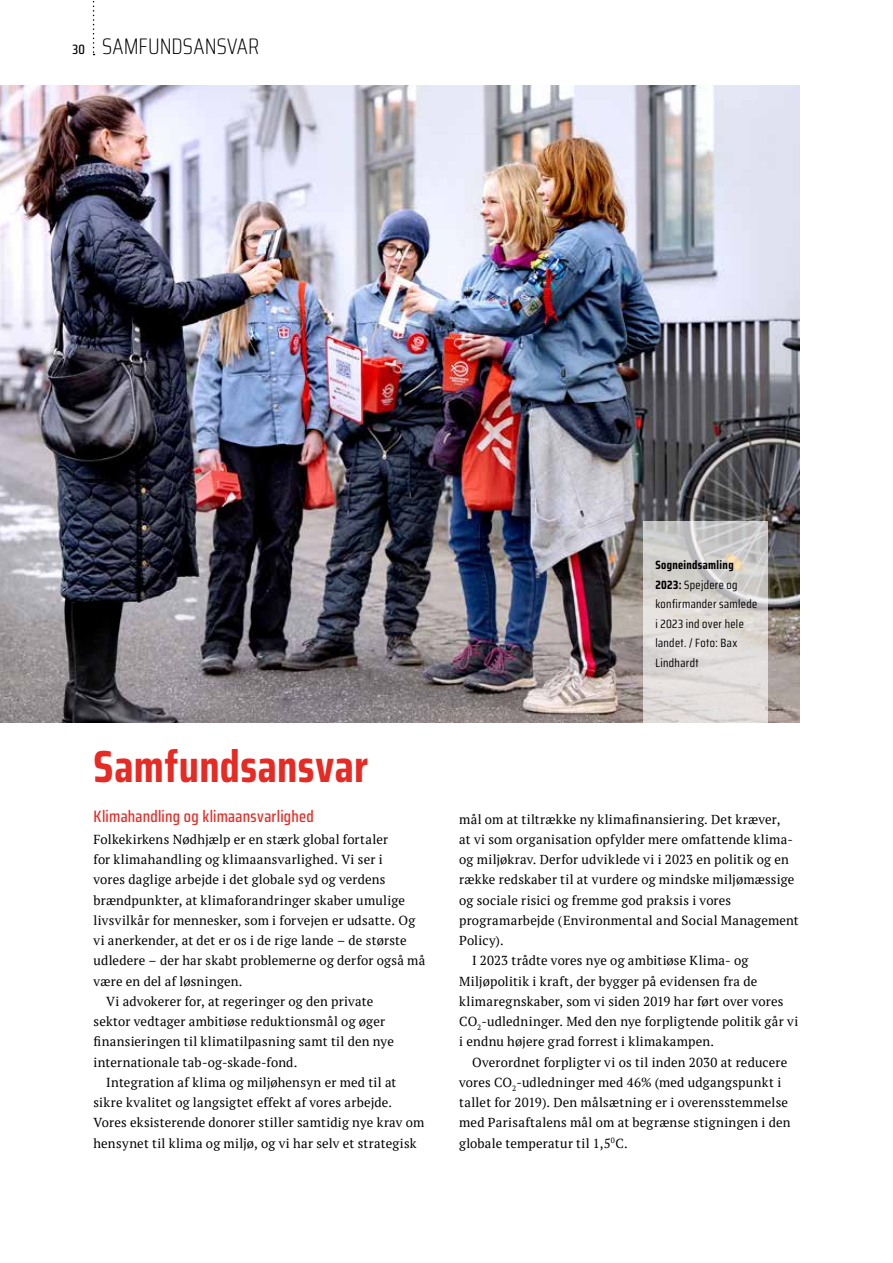
<style>
.page{position:relative;width:893px;height:1263px;background:#fff}
.page>*{position:absolute;margin:0;border:0;box-sizing:border-box;transform-origin:0 0}
.t1{font:700 45px "Saira Condensed";letter-spacing:.01em;color:#e62a24}
.t2{font:200 22.5px "Saira Condensed";letter-spacing:.01em;color:#000}
.t3{font:500 16.5px "Saira Condensed";letter-spacing:.015em;color:#e62a24}
.t4{font:13.05px "PT Serif";letter-spacing:.015em;color:#000}
.t5{font:12px/19.5px "Saira Condensed";letter-spacing:.03em;color:#000}
.s1{font-weight:500;font-size:13.5px}
.s2{font-weight:700}
</style>
<div class="page">
<svg style="left:93px;top:1px;width:2px;height:54px"></svg>
<img style="left:0;top:85px;width:799px;height:637px">
<svg style="left:643px;top:521px;width:125px;height:202px;background:#d8d5d3"></svg>
<h2 class="t2" style="left:73px;top:30px;width:188px"><span class="s1">30</span> SAMFUNDSANSVAR</h2>
<h1 class="t1" style="left:94px;top:732px;width:276px">Samfundsansvar</h1>
<p class="t3" style="left:94px;top:804px;width:222px">Klimahandling og klimaansvarlighed</p>
<p class="t4" style="left:94px;top:831px;width:296px">Folkekirkens Nødhjælp er en stærk global fortaler</p>
<p class="t4" style="left:94px;top:851px;width:291px">for klimahandling og klimaansvarlighed. Vi ser i</p>
<p class="t4" style="left:94px;top:871px;width:294px">vores daglige arbejde i det globale syd og verdens</p>
<p class="t4" style="left:94px;top:891px;width:313px">brændpunkter, at klimaforandringer skaber umulige</p>
<p class="t4" style="left:94px;top:912px;width:323px">livsvilkår for mennesker, som i forvejen er udsatte. Og</p>
<p class="t4" style="left:94px;top:932px;width:315px">vi anerkender, at det er os i de rige lande – de største</p>
<p class="t4" style="left:94px;top:952px;width:333px">udledere – der har skabt problemerne og derfor også må</p>
<p class="t4" style="left:94px;top:972px;width:151px">være en del af løsningen.</p>
<p class="t4" style="left:106px;top:993px;width:269px">Vi advokerer for, at regeringer og den private</p>
<p class="t4" style="left:94px;top:1013px;width:293px">sektor vedtager ambitiøse reduktionsmål og øger</p>
<p class="t4" style="left:94px;top:1033px;width:302px">finansieringen til klimatilpasning samt til den nye</p>
<p class="t4" style="left:94px;top:1053px;width:205px">internationale tab-og-skade-fond.</p>
<p class="t4" style="left:106px;top:1074px;width:292px">Integration af klima og miljøhensyn er med til at</p>
<p class="t4" style="left:94px;top:1094px;width:300px">sikre kvalitet og langsigtet effekt af vores arbejde.</p>
<p class="t4" style="left:94px;top:1114px;width:332px">Vores eksisterende donorer stiller samtidig nye krav om</p>
<p class="t4" style="left:94px;top:1134px;width:325px">hensynet til klima og miljø, og vi har selv et strategisk</p>
<p class="t5" style="left:655px;top:555px;width:103px"><span class="s2">Sogneindsamling<br>2023:</span> Spejdere og konfirmander samlede i 2023 ind over hele landet. / Foto: Bax<br>Lindhardt</p>
<p class="t4" style="left:459px;top:810px;width:323px">mål om at tiltrække ny klimafinansiering. Det kræver,</p>
<p class="t4" style="left:459px;top:831px;width:335px">at vi som organisation opfylder mere omfattende klima-</p>
<p class="t4" style="left:459px;top:851px;width:331px">og miljøkrav. Derfor udviklede vi i 2023 en politik og en</p>
<p class="t4" style="left:459px;top:871px;width:337px">række redskaber til at vurdere og mindske miljømæssige</p>
<p class="t4" style="left:459px;top:891px;width:273px">og sociale risici og fremme god praksis i vores</p>
<p class="t4" style="left:459px;top:912px;width:341px">programarbejde (Environmental and Social Management</p>
<p class="t4" style="left:459px;top:932px;width:46px">Policy).</p>
<p class="t4" style="left:472px;top:952px;width:278px">I 2023 trådte vores nye og ambitiøse Klima- og</p>
<p class="t4" style="left:459px;top:973px;width:300px">Miljøpolitik i kraft, der bygger på evidensen fra de</p>
<p class="t4" style="left:459px;top:993px;width:326px">klimaregnskaber, som vi siden 2019 har ført over vores</p>
<p class="t4" style="left:459px;top:1013px;width:341px">CO<sub>2</sub>-udledninger. Med den nye forpligtende politik går vi</p>
<p class="t4" style="left:459px;top:1033px;width:256px">i endnu højere grad forrest i klimakampen.</p>
<p class="t4" style="left:472px;top:1053px;width:317px">Overordnet forpligter vi os til inden 2030 at reducere</p>
<p class="t4" style="left:459px;top:1074px;width:324px">vores CO<sub>2</sub>-udledninger med 46% (med udgangspunkt i</p>
<p class="t4" style="left:459px;top:1094px;width:330px">tallet for 2019). Den målsætning er i overensstemmelse</p>
<p class="t4" style="left:459px;top:1114px;width:333px">med Parisaftalens mål om at begrænse stigningen i den</p>
<p class="t4" style="left:459px;top:1134px;width:170px">globale temperatur til 1,5<sup>0</sup>C.</p>
</div>
